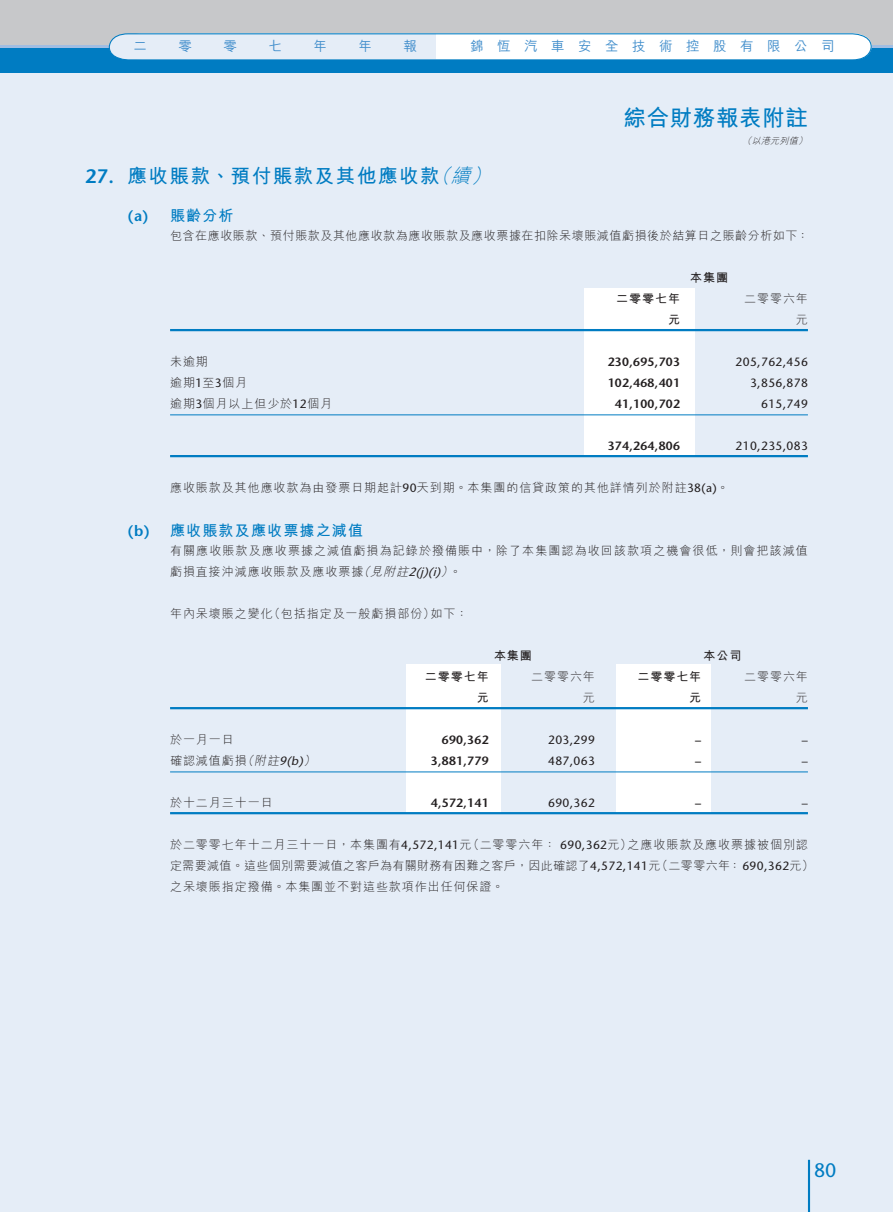
<style>
.page{position:relative;width:893px;height:1212px;background:#fff}
.page>*{position:absolute;margin:0;border:0;box-sizing:border-box;transform-origin:0 0}
.t1{font:22.5px "M Hei HK Bold B5 pc H";letter-spacing:.03em;color:#007cc2}
.t2{font:19.5px "M Hei HK Bold B5 pc H";letter-spacing:.08em;color:#007cc2}
.t3{font:500 19.5px "Stone Sans Std";color:#007cc2}
.t4{font:15px "M Hei HK Bold B5 pc H";letter-spacing:.08em;color:#007cc2}
.t5{font:13.5px "M Hei HK Medium B5 pc H";letter-spacing:1em;color:#408dcb}
.t6{font:12px/21px "M Hei HK Light B5 pc H";letter-spacing:.08em;color:#231f20}
.t7{font:600 12px "Stone Sans Std";letter-spacing:.03em;color:#231f20}
.t8{font:500 12px "Stone Sans Std";letter-spacing:.03em;color:#231f20}
.t9{font:12px "M Hei HK Light B5 pc H";letter-spacing:.045em;color:#231f20}
.t10{font:12px "M Hei HK Bold B5 pc H";letter-spacing:.08em;color:#231f20}
.t11{font:italic 9px "M Hei HK Light B5 pc H";color:#231f20}
.s1{font-family:"Stone Sans Std";font-weight:600}
.s2{font-family:"M Hei HK Light B5 pc H";font-style:italic}
.s3{font-family:"Stone Sans Std";font-weight:500}
.s4{font-style:italic}
.s5{font-family:"Stone Sans Std";font-weight:500;font-style:italic}
</style>
<div class="page">
<div style="left:0;top:65px;width:893px;height:1147px;background:#e5edf7"></div>
<hr style="left:808px;top:1160px;width:2px;height:52px;background:#007cc2">
<div style="left:0;top:0;width:893px;height:57px;background:#c7c8ca"></div>
<div style="left:0;top:45px;width:893px;height:27px;background:#007cc2"></div>
<hr style="left:0;top:45px;width:893px;height:3px;background:#a0bde2">
<svg style="left:108px;top:33px;width:764px;height:27px;background:#e2eef7"></svg>
<div style="left:617px;top:664px;width:94px;height:148px;background:#fff"></div>
<div style="left:406px;top:664px;width:94px;height:148px;background:#fff"></div>
<div style="left:585px;top:288px;width:110px;height:169px;background:#fff"></div>
<hr style="left:170px;top:329px;width:638px;height:2px;background:#007cc2">
<hr style="left:170px;top:414px;width:638px;height:1px;background:#007cc2">
<hr style="left:170px;top:455px;width:638px;height:2px;background:#007cc2">
<hr style="left:170px;top:707px;width:638px;height:2px;background:#007cc2">
<hr style="left:170px;top:771px;width:638px;height:1px;background:#007cc2">
<hr style="left:170px;top:812px;width:638px;height:2px;background:#007cc2">
<p class="t5" style="left:134px;top:41px;width:15px">二</p>
<p class="t5" style="left:179px;top:41px;width:15px">零</p>
<p class="t5" style="left:223px;top:41px;width:15px">零</p>
<p class="t5" style="left:268px;top:41px;width:15px">七</p>
<p class="t5" style="left:313px;top:41px;width:15px">年</p>
<p class="t5" style="left:358px;top:41px;width:15px">年</p>
<p class="t5" style="left:403px;top:41px;width:15px">報</p>
<p class="t5" style="left:470px;top:41px;width:366px">錦恆汽車安全技術控股有限公司</p>
<h1 class="t1" style="left:623px;top:110px;width:186px">綜合財務報表附註</h1>
<p class="t11" style="left:742px;top:138px;width:68px">（以港元列值）</p>
<h2 class="t2" style="left:85px;top:169px;width:412px"><span class="s1">27.</span> 應收賬款、預付賬款及其他應收款<span class="s2">（續）</span></h2>
<p class="t4" style="left:128px;top:210px;width:108px"><span class="s1">(a)</span> 賬齡分析</p>
<p class="t9" style="left:170px;top:231px;width:640px">包含在應收賬款、預付賬款及其他應收款為應收賬款及應收票據在扣除呆壞賬減值虧損後於結算日之賬齡分析如下：</p>
<p class="t10" style="left:690px;top:273px;width:39px">本集團</p>
<p class="t10" style="left:616px;top:294px;width:65px">二零零七年</p>
<p class="t6" style="left:744px;top:289px;width:65px">二零零六年</p>
<p class="t10" style="left:668px;top:315px;width:13px">元</p>
<p class="t6" style="left:796px;top:310px;width:13px">元</p>
<p class="t6" style="left:170px;top:352px;width:39px">未逾期</p>
<p class="t7" style="left:608px;top:357px;width:74px">230,695,703</p>
<p class="t8" style="left:736px;top:357px;width:74px">205,762,456</p>
<p class="t6" style="left:170px;top:373px;width:79px">逾期<span class="s3">1</span>至<span class="s3">3</span>個月</p>
<p class="t7" style="left:608px;top:378px;width:74px">102,468,401</p>
<p class="t8" style="left:750px;top:378px;width:59px">3,856,878</p>
<p class="t6" style="left:170px;top:394px;width:163px">逾期<span class="s3">3</span>個月以上但少於<span class="s3">12</span>個月</p>
<p class="t7" style="left:615px;top:399px;width:67px">41,100,702</p>
<p class="t8" style="left:761px;top:399px;width:48px">615,749</p>
<p class="t7" style="left:608px;top:441px;width:74px">374,264,806</p>
<p class="t8" style="left:736px;top:441px;width:74px">210,235,083</p>
<p class="t6" style="left:170px;top:478px;width:560px">應收賬款及其他應收款為由發票日期起計<span class="s3">90</span>天到期。本集團的信貸政策的其他詳情列於附註<span class="s3">38(a)</span>。</p>
<p class="t4" style="left:128px;top:525px;width:237px"><span class="s1">(b)</span> 應收賬款及應收票據之減值</p>
<p class="t6" style="left:170px;top:541px;width:639px">有關應收賬款及應收票據之減值虧損為記錄於撥備賬中，除了本集團認為收回該款項之機會很低，則會把該減值虧損直接沖減應收賬款及應收票據<span class="s4">（見附註</span><span class="s5">2(j)(i)</span><span class="s4">）</span>。</p>
<p class="t6" style="left:170px;top:604px;width:299px">年內呆壞賬之變化（包括指定及一般虧損部份）如下：</p>
<p class="t10" style="left:494px;top:651px;width:39px">本集團</p>
<p class="t10" style="left:704px;top:651px;width:39px">本公司</p>
<p class="t10" style="left:425px;top:672px;width:65px">二零零七年</p>
<p class="t6" style="left:531px;top:667px;width:65px">二零零六年</p>
<p class="t10" style="left:637px;top:672px;width:65px">二零零七年</p>
<p class="t6" style="left:744px;top:667px;width:65px">二零零六年</p>
<p class="t10" style="left:477px;top:693px;width:13px">元</p>
<p class="t6" style="left:583px;top:688px;width:13px">元</p>
<p class="t10" style="left:689px;top:693px;width:13px">元</p>
<p class="t6" style="left:796px;top:688px;width:13px">元</p>
<p class="t6" style="left:170px;top:730px;width:65px">於一月一日</p>
<p class="t7" style="left:442px;top:735px;width:48px">690,362</p>
<p class="t8" style="left:548px;top:735px;width:48px">203,299</p>
<p class="t7" style="left:695px;top:735px;width:7px">–</p>
<p class="t8" style="left:802px;top:735px;width:7px">–</p>
<p class="t6" style="left:170px;top:751px;width:149px">確認減值虧損<span class="s4">（附註</span><span class="s5">9(b)</span><span class="s4">）</span></p>
<p class="t7" style="left:431px;top:756px;width:59px">3,881,779</p>
<p class="t8" style="left:548px;top:756px;width:48px">487,063</p>
<p class="t7" style="left:695px;top:756px;width:7px">–</p>
<p class="t8" style="left:802px;top:756px;width:7px">–</p>
<p class="t6" style="left:170px;top:793px;width:104px">於十二月三十一日</p>
<p class="t7" style="left:431px;top:798px;width:59px">4,572,141</p>
<p class="t8" style="left:548px;top:798px;width:48px">690,362</p>
<p class="t7" style="left:695px;top:798px;width:7px">–</p>
<p class="t8" style="left:802px;top:798px;width:7px">–</p>
<p class="t6" style="left:170px;top:835px;width:645px">於二零零七年十二月三十一日，本集團有<span class="s3">4,572,141</span>元（二零零六年： <span class="s3">690,362</span>元）之應收賬款及應收票據被個別認定需要減值。這些個別需要減值之客戶為有關財務有困難之客戶，因此確認了<span class="s3">4,572,141</span>元（二零零六年： <span class="s3">690,362</span>元）之呆壞賬指定撥備。本集團並不對這些款項作出任何保證。</p>
<h2 class="t3" style="left:814px;top:1163px;width:24px">80</h2>
</div>
